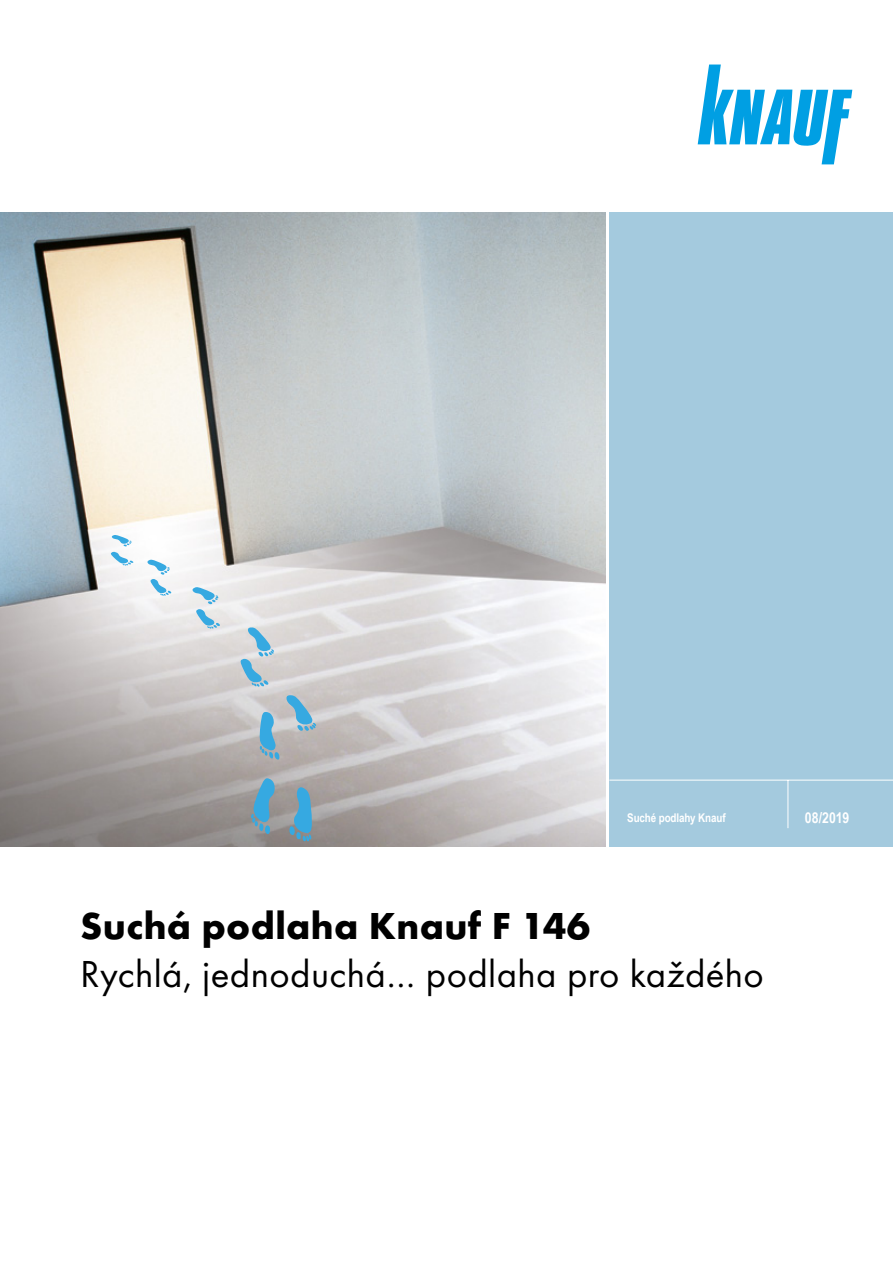
<style>
.page{position:relative;width:893px;height:1263px;background:#fff}
.page>*{position:absolute;margin:0;border:0;box-sizing:border-box;transform-origin:0 0}
.t1{font:39px "Futura TOT";letter-spacing:.01em;color:#000}
.t2{font:700 39px "Futura TOT";letter-spacing:.01em;color:#000}
.Ausgabe_Dbl{font:700 15px "Arial Narrow";color:#fff}
.t3{font:700 12px "Arial Narrow";letter-spacing:-.01em;color:#fff}
</style>
<div class="page">
<svg style="left:698px;top:65px;width:154px;height:99px"></svg>
<img style="left:0;top:213px;width:606px;height:634px">
<svg style="left:111px;top:535px;width:23px;height:31px"></svg>
<svg style="left:147px;top:559px;width:25px;height:37px"></svg>
<svg style="left:192px;top:587px;width:29px;height:42px"></svg>
<svg style="left:240px;top:627px;width:35px;height:60px;background:#adc9d8"></svg>
<svg style="left:259px;top:712px;width:21px;height:48px"></svg>
<svg style="left:286px;top:695px;width:32px;height:37px"></svg>
<svg style="left:251px;top:778px;width:24px;height:57px"></svg>
<svg style="left:288px;top:787px;width:24px;height:56px"></svg>
<div style="left:609px;top:213px;width:284px;height:634px;background:#a4cade"></div>
<hr style="left:788px;top:780px;width:1px;height:48px;background:#fff">
<hr style="left:609px;top:780px;width:284px;height:1px;background:#fff">
<p class="t3" style="left:627px;top:809px;width:100px">Suché podlahy Knauf</p>
<p class="Ausgabe_Dbl" style="left:805px;top:806px;width:46px">08/2019</p>
<p class="t2" style="left:80px;top:902px;width:511px">Suchá podlaha Knauf F 146</p>
<p class="t1" style="left:80px;top:951px;width:685px">Rychlá, jednoduchá… podlaha pro každého</p>
</div>
